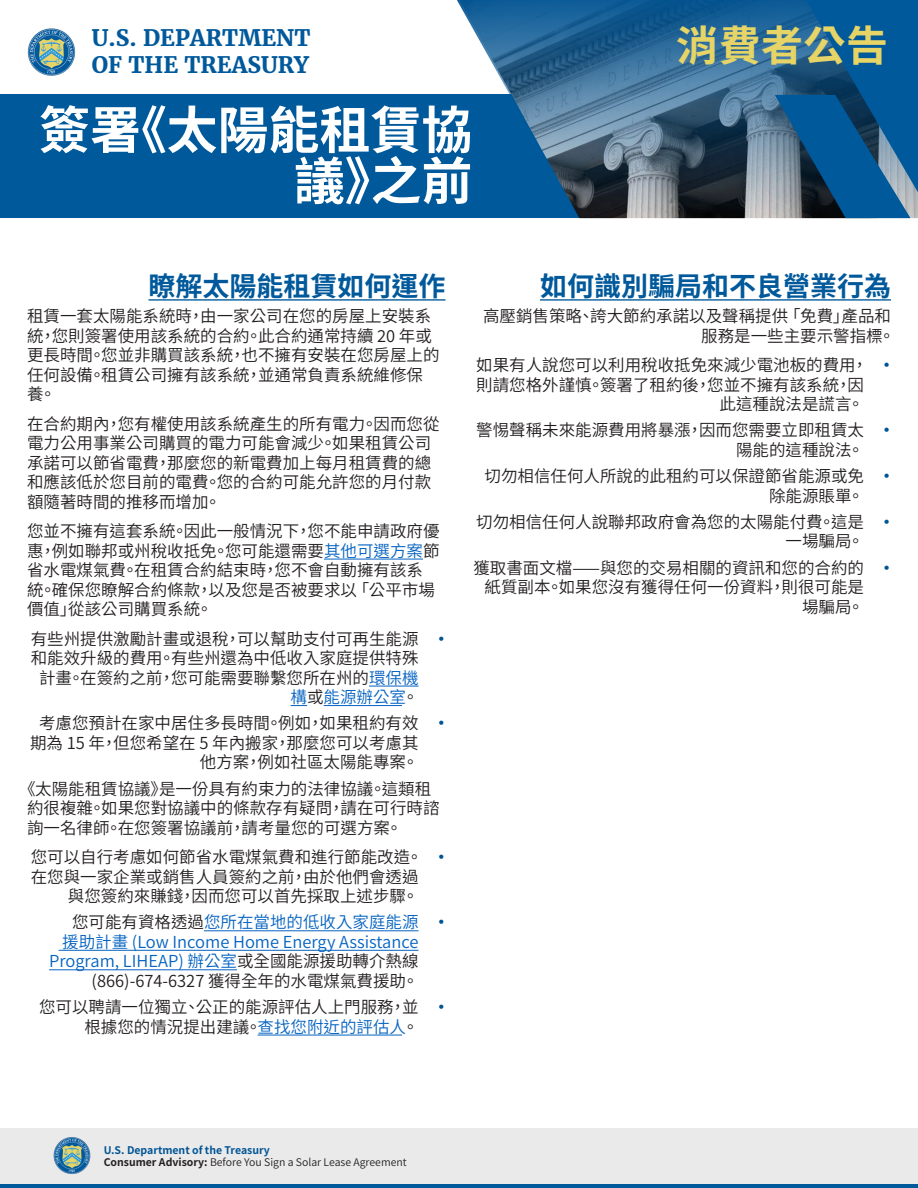
<style>
.page{position:relative;width:918px;height:1188px;background:#fff}
.page>*{position:absolute;margin:0;border:0;box-sizing:border-box;transform-origin:0 0}
.t1{font:700 51px/51px "Source Han Sans TW";color:#fff;text-align:right}
.t2{font:700 42px "Source Han Sans TW";letter-spacing:.01em;color:#e6d467}
.H2_Blue{font:700 27px "Source Han Sans TW";color:#00599b}
.t3{font:700 22.5px "Merriweather";color:#00599b}
.Body{font:16.5px/19.5px "Source Han Sans TW";color:#231f20;text-align:right}
.t4{font:16.5px/19.5px "Source Han Sans TW";color:#0563c1;text-align:right}
.t5{font:10.5px/12px "Source Han Sans TW";color:#231f20}
.s1{color:#0563c1}
.s2{color:#231f20}
.s3{font-weight:700;color:#005494}
.s4{font-weight:700}
</style>
<div class="page">
<div style="left:0;top:1128px;width:918px;height:56px;background:#eaeaea"></div>
<hr style="left:0;top:1184px;width:918px;height:4px;background:#00599b">
<img style="left:53px;top:1137px;width:38px;height:37px">
<div style="left:0;top:94px;width:918px;height:124px;background:#00599b"></div>
<svg style="left:457px;top:0;width:318px;height:218px"></svg>
<svg style="left:775px;top:0;width:143px;height:218px"></svg>
<img style="left:27px;top:28px;width:48px;height:48px">
<hr style="left:540px;top:299px;width:351px;height:2px;background:#00599b">
<hr style="left:148px;top:299px;width:298px;height:2px;background:#00599b">
<hr style="left:324px;top:559px;width:99px;height:1px;background:#0563c1">
<hr style="left:369px;top:686px;width:49px;height:1px;background:#0563c1">
<svg style="left:291px;top:705px;width:16px;height:1px"></svg>
<hr style="left:324px;top:705px;width:78px;height:1px;background:#0563c1">
<hr style="left:204px;top:930px;width:214px;height:1px;background:#0563c1">
<hr style="left:59px;top:950px;width:360px;height:1px;background:#0563c1">
<hr style="left:49px;top:969px;width:188px;height:1px;background:#0563c1">
<hr style="left:258px;top:1035px;width:144px;height:1px;background:#0563c1">
<p class="t3" style="left:92px;top:24px;width:220px">U.S. DEPARTMENT</p>
<p class="t3" style="left:92px;top:51px;width:219px">OF THE TREASURY</p>
<p class="t1" style="left:39px;top:106px;width:435px">簽署《太陽能租賃協議》之前</p>
<p class="t2" style="left:676px;top:22px;width:213px">消費者公告</p>
<p class="H2_Blue" style="left:148px;top:271px;width:298px">瞭解太陽能租賃如何運作</p>
<p class="Body" style="left:27px;top:307px;width:414px;text-align:left">租賃一套太陽能系統時，由一家公司在您的房屋上安裝系統，您則簽署使用該系統的合約。此合約通常持續 20 年或更長時間。您並非購買該系統，也不擁有安裝在您房屋上的任何設備。租賃公司擁有該系統，並通常負責系統維修保養。</p>
<p class="Body" style="left:27px;top:414px;width:414px;text-align:left">在合約期內，您有權使用該系統產生的所有電力。因而您從電力公用事業公司購買的電力可能會減少。如果租賃公司承諾可以節省電費，那麼您的新電費加上每月租賃費的總和應該低於您目前的電費。您的合約可能允許您的月付款額隨著時間的推移而增加。</p>
<p class="Body" style="left:27px;top:522px;width:414px;text-align:left">您並不擁有這套系統。因此一般情況下，您不能申請政府優惠，例如聯邦或州稅收抵免。您可能還需要<span class="s1">其他可選方案</span>節省水電煤氣費。在租賃合約結束時，您不會自動擁有該系統。確保您瞭解合約條款，以及您是否被要求以 「公平市場價值」從該公司購買系統。</p>
<p class="Body" style="left:31px;top:629px;width:389px">有些州提供激勵計畫或退稅，可以幫助支付可再生能源和能效升級的費用。有些州還為中低收入家庭提供特殊計畫。在簽約之前，您可能需要聯繫您所在州的<span class="s1">環保機構</span>或<span class="s1">能源辦公室</span>。</p>
<p class="Body" style="left:30px;top:714px;width:390px">考慮您預計在家中居住多長時間。例如，如果租約有效期為 15 年，但您希望在 5 年內搬家，那麼您可以考慮其他方案，例如社區太陽能專案。</p>
<p class="Body" style="left:27px;top:779px;width:414px;text-align:left;text-indent:-8px">《太陽能租賃協議》是一份具有約束力的法律協議。這類租約很複雜。如果您對協議中的條款存有疑問，請在可行時諮詢一名律師。在您簽署協議前，請考量您的可選方案。</p>
<p class="Body" style="left:31px;top:848px;width:393px">您可以自行考慮如何節省水電煤氣費和進行節能改造。在您與一家企業或銷售人員簽約之前，由於他們會透過與您簽約來賺錢，因而您可以首先採取上述步驟。</p>
<p class="t4" style="left:49px;top:913px;width:371px"><span class="s2">您可能有資格透過</span>您所在當地的低收入家庭能源<br>援助計畫 (Low Income Home Energy Assistance<br>Program, LIHEAP) 辦公室<span class="s2">或全國能源援助轉介熱線(866)-674-6327 獲得全年的水電煤氣費援助。</span></p>
<p class="Body" style="left:39px;top:998px;width:381px">您可以聘請一位獨立、公正的能源評估人上門服務，並根據您的情況提出建議。<span class="s1">查找您附近的評估人</span>。</p>
<p class="H2_Blue" style="left:540px;top:271px;width:352px">如何識別騙局和不良營業行為</p>
<p class="Body" style="left:483px;top:307px;width:414px">高壓銷售策略、誇大節約承諾以及聲稱提供 「免費」產品和服務是一些主要示警指標。</p>
<p class="Body" style="left:476px;top:356px;width:393px">如果有人說您可以利用稅收抵免來減少電池板的費用，則請您格外謹慎。簽署了租約後，您並不擁有該系統，因此這種說法是謊言。</p>
<p class="Body" style="left:476px;top:421px;width:389px">警惕聲稱未來能源費用將暴漲，因而您需要立即租賃太陽能的這種說法。</p>
<p class="Body" style="left:484px;top:467px;width:381px">切勿相信任何人所說的此租約可以保證節省能源或免除能源賬單。</p>
<p class="Body" style="left:476px;top:512px;width:389px">切勿相信任何人說聯邦政府會為您的太陽能付費。這是一場騙局。</p>
<p class="Body" style="left:473px;top:558px;width:392px">獲取書面文檔——與您的交易相關的資訊和您的合約的紙質副本。如果您沒有獲得任何一份資料，則很可能是場騙局。</p>
<p class="t5" style="left:104px;top:1144px;width:305px"><span class="s3">U.S. Department of the Treasury<br></span><span class="s4">Consumer Advisory:</span> Before You Sign a Solar Lease Agreement</p>
</div>
